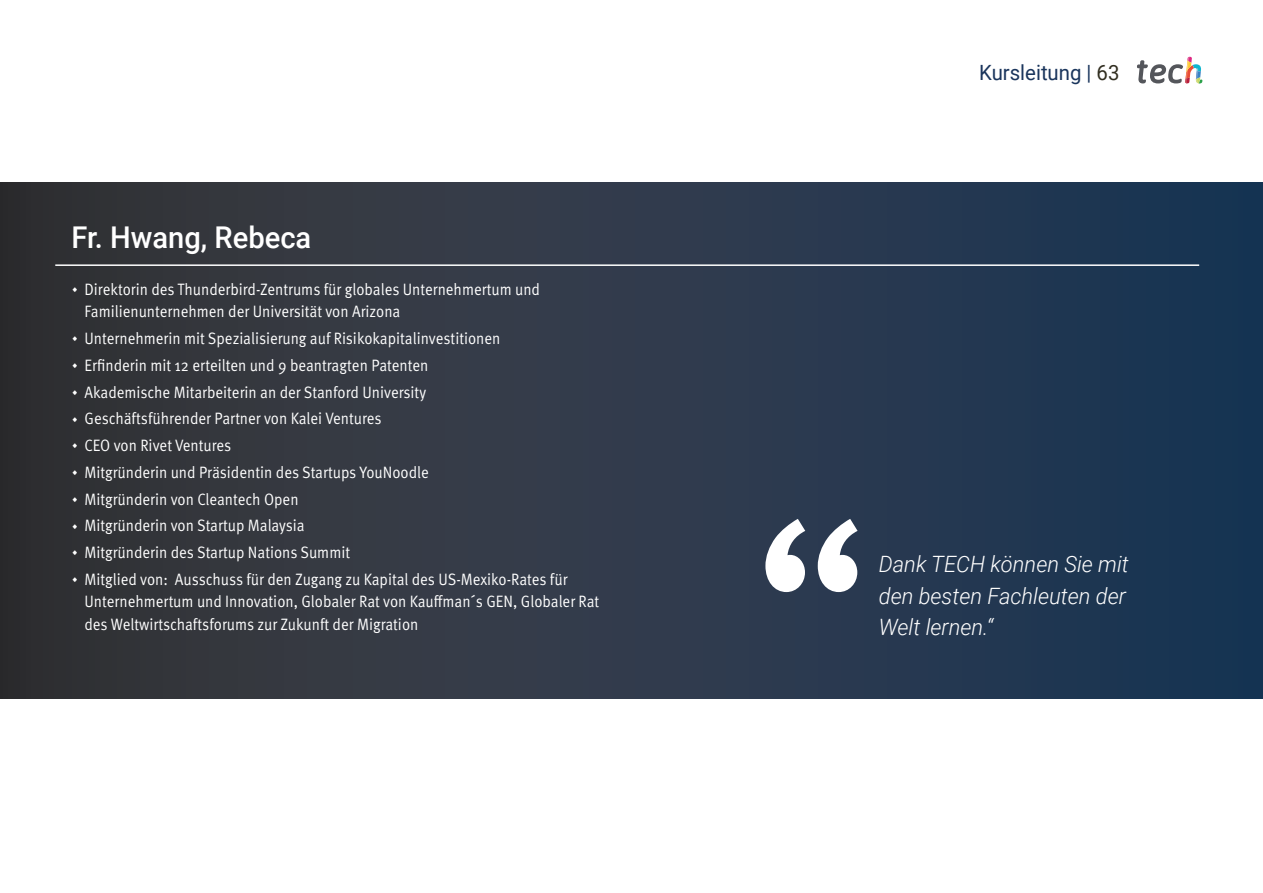
<style>
.page{position:relative;width:1263px;height:893px;background:#fff}
.page>*{position:absolute;margin:0;border:0;box-sizing:border-box;transform-origin:0 0}
.t1{font:500 30px "Roboto";color:#fff}
.t2{font:italic 300 22.5px/31.5px "Roboto";color:#fff}
.t3{font:21px "Roboto";color:#1a355c}
.t4{font:16.5px/26.7px "Meta Pro";color:#fff;scale:.9 1}
.s1{color:#312e20}
</style>
<div class="page">
<div style="left:0;top:182px;width:1263px;height:516px;background:linear-gradient(to right,#3a3638,#1d3959)"></div>
<svg style="left:765px;top:519px;width:92px;height:73px"></svg>
<hr style="left:55px;top:264px;width:1144px;height:2px;background:#fff">
<svg style="left:1137px;top:57px;width:65px;height:27px"></svg>
<svg style="left:73px;top:287px;width:4px;height:5px"></svg>
<svg style="left:73px;top:336px;width:4px;height:5px"></svg>
<svg style="left:73px;top:363px;width:4px;height:5px"></svg>
<svg style="left:73px;top:390px;width:4px;height:5px"></svg>
<svg style="left:73px;top:417px;width:4px;height:5px"></svg>
<svg style="left:73px;top:443px;width:4px;height:5px"></svg>
<svg style="left:73px;top:470px;width:4px;height:5px"></svg>
<svg style="left:73px;top:497px;width:4px;height:5px"></svg>
<svg style="left:73px;top:524px;width:4px;height:5px"></svg>
<svg style="left:73px;top:550px;width:4px;height:5px"></svg>
<svg style="left:73px;top:577px;width:4px;height:5px"></svg>
<h1 class="t1" style="left:71px;top:216px;width:241px">Fr. Hwang, Rebeca</h1>
<p class="t4" style="left:85px;top:278px;width:508px;line-height:22.5px">Direktorin des Thunderbird-Zentrums für globales Unternehmertum und<br>Familienunternehmen der Universität von Arizona</p>
<p class="t4" style="left:85px;top:325px;width:538px">Unternehmerin mit Spezialisierung auf Risikokapitalinvestitionen<br>Erfinderin mit 12 erteilten und 9 beantragten Patenten<br>Akademische Mitarbeiterin an der Stanford University<br>Geschäftsführender Partner von Kalei Ventures<br>CEO von Rivet Ventures<br>Mitgründerin und Präsidentin des Startups YouNoodle<br>Mitgründerin von Cleantech Open<br>Mitgründerin von Startup Malaysia<br>Mitgründerin des Startup Nations Summit<br>Mitglied von: Ausschuss für den Zugang zu Kapital des US-Mexiko-Rates für</p>
<p class="t4" style="left:85px;top:591px;width:574px;line-height:22.5px">Unternehmertum und Innovation, Globaler Rat von Kauffman´s GEN, Globaler Rat des Weltwirtschaftsforums zur Zukunft der Migration</p>
<p class="t3" style="left:979px;top:57px;width:142px">Kursleitung | <span class="s1">63</span></p>
<h2 class="t2" style="left:879px;top:548px;width:251px">Dank TECH können Sie mit den besten Fachleuten der<br>Welt lernen.“</h2>
</div>
